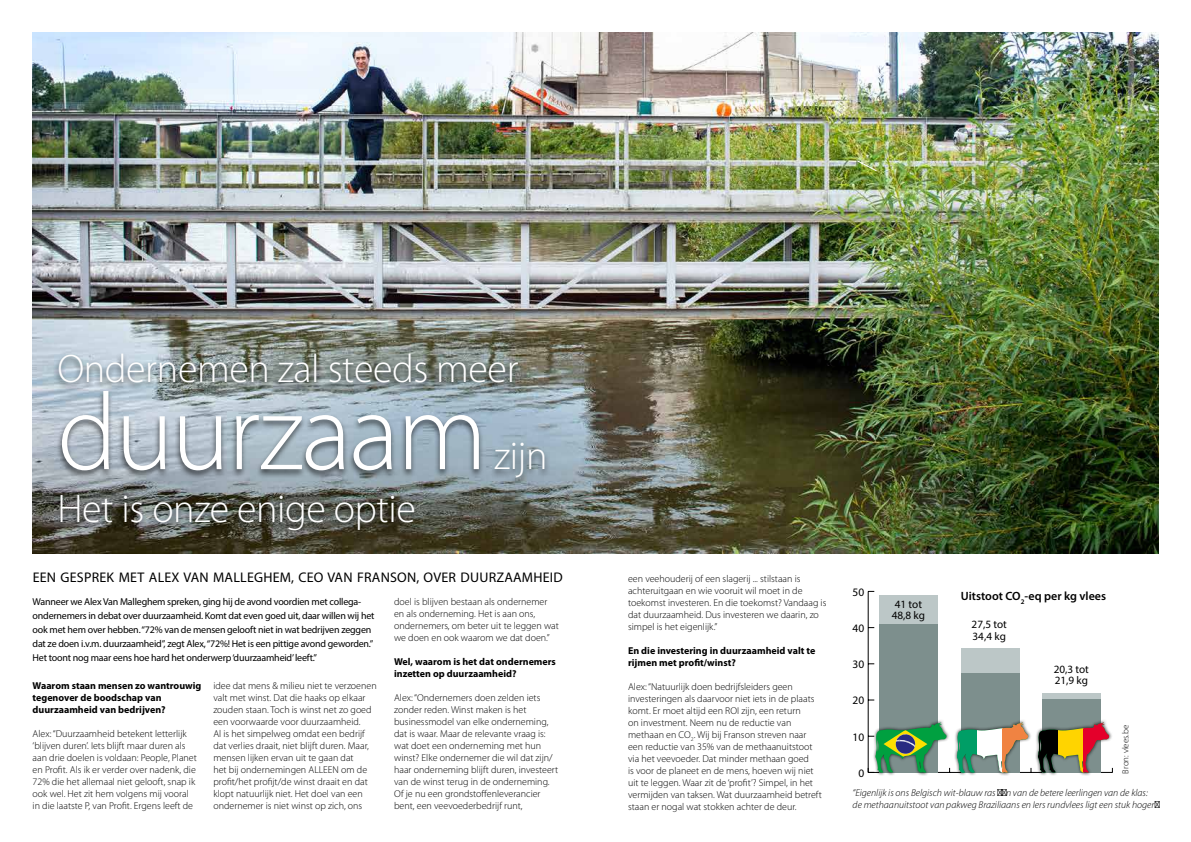
<style>
.page{position:relative;width:1191px;height:842px;background:#fff}
.page>*{position:absolute;margin:0;border:0;box-sizing:border-box;transform-origin:0 0}
.t1{font:300 110.2px "Myriad Pro";letter-spacing:-.02em;color:#fff}
.t2{font:300 40px "Myriad Pro";letter-spacing:-.01em;color:#fff}
.t3{font:14px "Myriad Pro";letter-spacing:.015em;color:#000}
.t4{font:600 12px "Myriad Pro";color:#000}
.t5{font:11.4px "Myriad Pro";color:#000}
.t6{font:11.2px/11.3px "Myriad Pro";color:#000}
.t7{font:300 10px/12px "Myriad Pro";color:#000}
.t8{font:10px/14px "Myriad Pro";letter-spacing:-.02em;color:#000}
.t9{font:700 10px/12px "Myriad Pro";color:#000}
.t10{font:italic 300 10px/12px "Myriad Pro";color:#000}
.t11{font:300 8.9px "Myriad Pro";color:#000}
</style>
<div class="page">
<img style="left:33px;top:33px;width:1125px;height:520px">
<svg style="left:856px;top:160px;width:22px;height:12px"></svg>
<hr style="left:868px;top:772px;width:244px;height:1px;background:#000">
<hr style="left:868px;top:591px;width:1px;height:181px;background:#000">
<div style="left:879px;top:596px;width:59px;height:28px;background:#bcc7c7"></div>
<div style="left:961px;top:648px;width:58px;height:25px;background:#bcc7c7"></div>
<div style="left:1042px;top:693px;width:59px;height:6px;background:#bcc7c7"></div>
<div style="left:879px;top:624px;width:59px;height:148px;background:#7d8f8d"></div>
<div style="left:961px;top:673px;width:58px;height:99px;background:#7d8f8d"></div>
<div style="left:1042px;top:699px;width:59px;height:73px;background:#7d8f8d"></div>
<div style="left:872px;top:719px;width:78px;height:57px;background:#000;opacity:.75"></div>
<svg style="left:868px;top:722px;width:82px;height:51px"></svg>
<div style="left:953px;top:719px;width:78px;height:57px;background:#000;opacity:.75"></div>
<svg style="left:1028px;top:722px;width:3px;height:51px"></svg>
<svg style="left:956px;top:722px;width:20px;height:51px"></svg>
<svg style="left:976px;top:722px;width:26px;height:51px"></svg>
<svg style="left:1002px;top:722px;width:26px;height:51px"></svg>
<div style="left:1034px;top:719px;width:78px;height:57px;background:#000;opacity:.75"></div>
<svg style="left:1109px;top:722px;width:4px;height:51px"></svg>
<svg style="left:1037px;top:722px;width:20px;height:51px"></svg>
<svg style="left:1057px;top:722px;width:26px;height:51px"></svg>
<svg style="left:1083px;top:722px;width:26px;height:51px"></svg>
<div style="left:53px;top:352px;width:497px;height:188px;background:#000;opacity:.64"></div>
<h2 class="t2" style="left:57px;top:344px;width:462px">Ondernemen zal steeds meer</h2>
<h1 class="t1" style="left:57px;top:366px;width:431px">duurzaam</h1>
<h2 class="t2" style="left:494px;top:432px;width:55px">zijn</h2>
<h2 class="t2" style="left:57px;top:485px;width:360px">Het is onze enige optie</h2>
<h3 class="t3" style="left:33px;top:569px;width:531px">EEN GESPREK MET ALEX VAN MALLEGHEM, CEO VAN FRANSON, OVER DUURZAAMHEID</h3>
<p class="t8" style="left:33px;top:594px;width:343px">Wanneer we Alex Van Malleghem spreken, ging hij de avond voordien met collega&shy;ondernemers in debat over duurzaamheid. Komt dat even goed uit, daar willen wij het ook met hem over hebben. “72% van de mensen gelooft niet in wat bedrijven zeggen dat ze doen i.v.m. duurzaamheid”, zegt Alex, “72%! Het is een pittige avond geworden.” Het toont nog maar eens hoe hard het onderwerp ‘duurzaamheid’ leeft.”</p>
<p class="t9" style="left:33px;top:680px;width:170px">Waarom staan mensen zo wantrouwig tegenover de boodschap van duurzaamheid van bedrijven?</p>
<p class="t7" style="left:33px;top:728px;width:166px">Alex: “Duurzaamheid betekent letterlijk ‘blijven duren’. Iets blijft maar duren als aan drie doelen is voldaan: People, Planet en Profit. Als ik er verder over nadenk, die 72% die het allemaal niet gelooft, snap ik ook wel. Het zit hem volgens mij vooral in die laatste P, van Profit. Ergens leeft de</p>
<p class="t7" style="left:213px;top:680px;width:165px">idee dat mens &amp; milieu niet te verzoenen valt met winst. Dat die haaks op elkaar zouden staan. Toch is winst net zo goed een voorwaarde voor duurzaamheid.<br>Al is het simpelweg omdat een bedrijf dat verlies draait, niet blijft duren. Maar, mensen lijken ervan uit te gaan dat<br>het bij ondernemingen ALLEEN om de profit/het profijt/de winst draait en dat klopt natuurlijk niet. Het doel van een ondernemer is niet winst op zich, ons</p>
<p class="t7" style="left:394px;top:595px;width:166px">doel is blijven bestaan als ondernemer en als onderneming. Het is aan ons, ondernemers, om beter uit te leggen wat we doen en ook waarom we dat doen.”</p>
<p class="t9" style="left:394px;top:656px;width:163px">Wel, waarom is het dat ondernemers inzetten op duurzaamheid?</p>
<p class="t7" style="left:394px;top:691px;width:166px">Alex: “Ondernemers doen zelden iets zonder reden. Winst maken is het businessmodel van elke onderneming, dat is waar. Maar de relevante vraag is: wat doet een onderneming met hun winst? Elke ondernemer die wil dat zijn/ haar onderneming blijft duren, investeert van de winst terug in de onderneming.<br>Of je nu een grondstoffenleverancier bent, een veevoederbedrijf runt,</p>
<p class="t7" style="left:628px;top:572px;width:200px">een veehouderij of een slagerij ... stilstaan is achteruitgaan en wie vooruit wil moet in de toekomst investeren. En die toekomst? Vandaag is dat duurzaamheid. Dus investeren we daarin, zo simpel is het eigenlijk.”</p>
<p class="t9" style="left:628px;top:644px;width:189px">En die investering in duurzaamheid valt te rijmen met profit/winst?</p>
<p class="t7" style="left:628px;top:680px;width:195px">Alex: “Natuurlijk doen bedrijfsleiders geen investeringen als daarvoor niet iets in de plaats komt. Er moet altijd een ROI zijn, een return<br>on investment. Neem nu de reductie van methaan en CO<sub>2</sub>. Wij bij Franson streven naar een reductie van 35% van de methaanuitstoot via het veevoeder. Dat minder methaan goed<br>is voor de planeet en de mens, hoeven wij niet uit te leggen. Waar zit de ‘profit’? Simpel, in het vermijden van taksen. Wat duurzaamheid betreft staan er nogal wat stokken achter de deur.</p>
<p class="t5" style="left:852px;top:585px;width:13px">50</p>
<p class="t5" style="left:852px;top:621px;width:13px">40</p>
<p class="t5" style="left:852px;top:657px;width:13px">30</p>
<p class="t5" style="left:852px;top:693px;width:13px">20</p>
<p class="t5" style="left:852px;top:730px;width:13px">10</p>
<p class="t5" style="left:858px;top:766px;width:7px">0</p>
<p class="t6" style="left:891px;top:598px;width:35px">41 tot<br>48,8 kg</p>
<p class="t4" style="left:961px;top:588px;width:147px">Uitstoot CO<sub>2</sub>-eq per kg vlees</p>
<p class="t6" style="left:971px;top:619px;width:37px">27,5 tot<br>34,4 kg</p>
<p class="t6" style="left:1053px;top:663px;width:37px">20,3 tot<br>21,9 kg</p>
<p class="t11" style="left:1120px;top:773px;width:50px;rotate:-90deg">Bron: vlees.be</p>
<p class="t10" style="left:852px;top:786px;width:306px">“Eigenlijk is ons Belgisch wit-blauw ras één van de betere leerlingen van de klas: de methaanuitstoot van pakweg Braziliaans en Iers rundvlees ligt een stuk hoger”</p>
</div>
